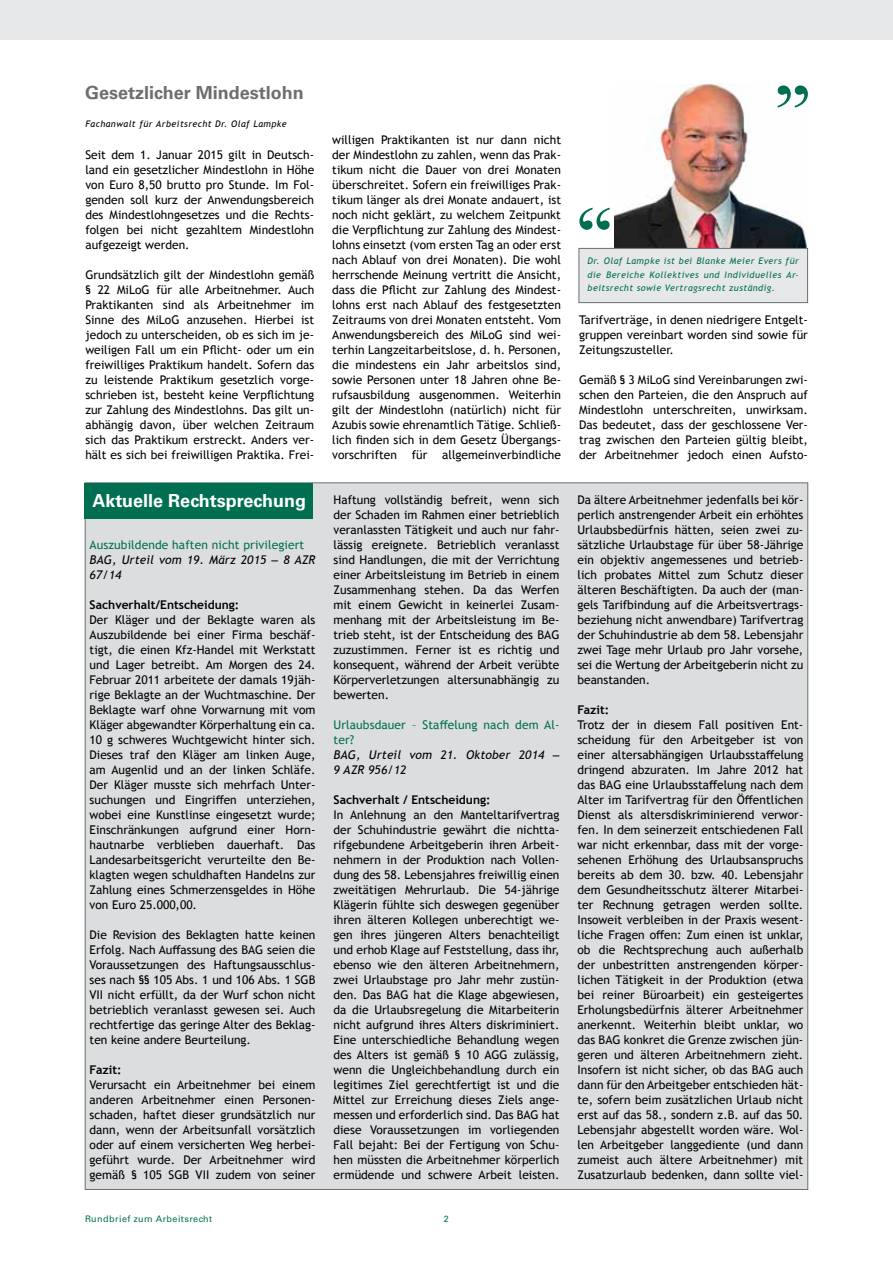
<style>
.page{position:relative;width:893px;height:1263px;background:#fff}
.page>*{position:absolute;margin:0;border:0;box-sizing:border-box;transform-origin:0 0}
.t1{font:700 18px "Univers LT";color:#6d6e71}
.t2{font:700 18px "Univers LT";color:#fff}
.t3{font:12px/15px "Trebuchet MS";color:#000;text-align:justify}
.t4{font:12px/15px "Trebuchet MS";letter-spacing:.01em;color:#006f51}
.t5{font:700 12px "Trebuchet MS";color:#000}
.t6{font:italic 9px/13.8px "Trebuchet MS";letter-spacing:.05em;color:#006f51;text-align:justify}
.t7{font:italic 9px "Trebuchet MS";letter-spacing:.05em;color:#000}
.t8{font:9px "Univers LT";letter-spacing:.05em;color:#006f51}
.s1{font-style:italic;color:#000}
.s2{font-family:"Arial";font-style:italic;color:#000}
</style>
<div class="page">
<div style="left:85px;top:483px;width:723px;height:706px;background:#dcddde"></div>
<div style="left:0;top:0;width:893px;height:40px;background:#e6e7e8"></div>
<div style="left:84px;top:483px;width:229px;height:35px;background:#006f51"></div>
<img style="left:614px;top:84px;width:194px;height:164px">
<div style="left:579px;top:248px;width:229px;height:55px;background:#e6e7e8"></div>
<div style="left:579px;top:248px;width:229px;height:55px;border:1px solid #6d6e71"></div>
<svg style="left:778px;top:85px;width:30px;height:23px"></svg>
<svg style="left:579px;top:208px;width:31px;height:22px"></svg>
<h1 class="t1" style="left:85px;top:82px;width:220px">Gesetzlicher Mindestlohn</h1>
<p class="t7" style="left:85px;top:118px;width:203px">Fachanwalt für Arbeitsrecht Dr. Olaf Lampke</p>
<p class="t3" style="left:85px;top:147px;width:230px">Seit dem 1. Januar 2015 gilt in Deutsch&shy;land ein gesetzlicher Mindestlohn in Höhe von Euro 8,50 brutto pro Stunde. Im Fol&shy;genden soll kurz der Anwendungsbereich des Mindestlohngesetzes und die Rechts&shy;folgen bei nicht gezahltem Mindestlohn aufgezeigt werden.</p>
<p class="t3" style="left:85px;top:267px;width:230px">Grundsätzlich gilt der Mindestlohn gemäß § 22 MiLoG für alle Arbeitnehmer. Auch Praktikanten sind als Arbeitnehmer im Sinne des MiLoG anzusehen. Hierbei ist jedoch zu unterscheiden, ob es sich im je&shy;weiligen Fall um ein Pflicht- oder um ein freiwilliges Praktikum handelt. Sofern das zu leistende Praktikum gesetzlich vorge&shy;schrieben ist, besteht keine Verpflichtung zur Zahlung des Mindestlohns. Das gilt un&shy;abhängig davon, über welchen Zeitraum sich das Praktikum erstreckt. Anders ver&shy;hält es sich bei freiwilligen Praktika. Frei-</p>
<h1 class="t2" style="left:93px;top:491px;width:215px">Aktuelle Rechtsprechung</h1>
<p class="t4" style="left:90px;top:537px;width:227px">Auszubildende haften nicht privilegiert<br><span class="s1">BAG, Urteil vom 19. März 2015</span> <span class="s2">–</span> <span class="s1">8 AZR<br>67/14</span></p>
<p class="t5" style="left:90px;top:597px;width:151px">Sachverhalt/Entscheidung:</p>
<p class="t3" style="left:90px;top:612px;width:227px">Der Kläger und der Beklagte waren als Auszubildende bei einer Firma beschäf&shy;tigt, die einen Kfz-Handel mit Werkstatt und Lager betreibt. Am Morgen des 24.<br>Februar 2011 arbeitete der damals 19jäh&shy;rige Beklagte an der Wuchtmaschine. Der Beklagte warf ohne Vorwarnung mit vom Kläger abgewandter Körperhaltung ein ca.<br>10 g schweres Wuchtgewicht hinter sich.<br>Dieses traf den Kläger am linken Auge, am Augenlid und an der linken Schläfe.<br>Der Kläger musste sich mehrfach Unter&shy;suchungen und Eingriffen unterziehen, wobei eine Kunstlinse eingesetzt wurde; Einschränkungen aufgrund einer Horn&shy;hautnarbe verblieben dauerhaft. Das Landesarbeitsgericht verurteilte den Be&shy;klagten wegen schuldhaften Handelns zur Zahlung eines Schmerzensgeldes in Höhe von Euro 25.000,00.</p>
<p class="t3" style="left:90px;top:927px;width:227px">Die Revision des Beklagten hatte keinen Erfolg. Nach Auffassung des BAG seien die Voraussetzungen des Haftungsausschlus&shy;ses nach §§ 105 Abs. 1 und 106 Abs. 1 SGB VII nicht erfüllt, da der Wurf schon nicht betrieblich veranlasst gewesen sei. Auch rechtfertige das geringe Alter des Beklag&shy;ten keine andere Beurteilung.</p>
<p class="t5" style="left:90px;top:1062px;width:33px">Fazit:</p>
<p class="t3" style="left:90px;top:1077px;width:227px">Verursacht ein Arbeitnehmer bei einem anderen Arbeitnehmer einen Personen&shy;schaden, haftet dieser grundsätzlich nur dann, wenn der Arbeitsunfall vorsätzlich oder auf einem versicherten Weg herbei&shy;geführt wurde. Der Arbeitnehmer wird gemäß § 105 SGB VII zudem von seiner</p>
<p class="t3" style="left:332px;top:132px;width:230px">willigen Praktikanten ist nur dann nicht der Mindestlohn zu zahlen, wenn das Prak&shy;tikum nicht die Dauer von drei Monaten überschreitet. Sofern ein freiwilliges Prak&shy;tikum länger als drei Monate andauert, ist noch nicht geklärt, zu welchem Zeitpunkt die Verpflichtung zur Zahlung des Mindest&shy;lohns einsetzt (vom ersten Tag an oder erst nach Ablauf von drei Monaten). Die wohl herrschende Meinung vertritt die Ansicht, dass die Pflicht zur Zahlung des Mindest&shy;lohns erst nach Ablauf des festgesetzten Zeitraums von drei Monaten entsteht. Vom Anwendungsbereich des MiLoG sind wei&shy;terhin Langzeitarbeitslose, d. h. Personen, die mindestens ein Jahr arbeitslos sind, sowie Personen unter 18 Jahren ohne Be&shy;rufsausbildung ausgenommen. Weiterhin gilt der Mindestlohn (natürlich) nicht für Azubis sowie ehrenamtlich Tätige. Schließ&shy;lich finden sich in dem Gesetz Übergangs&shy;vorschriften für allgemeinverbindliche</p>
<p class="t3" style="left:334px;top:492px;width:227px">Haftung vollständig befreit, wenn sich der Schaden im Rahmen einer betrieblich veranlassten Tätigkeit und auch nur fahr&shy;lässig ereignete. Betrieblich veranlasst sind Handlungen, die mit der Verrichtung einer Arbeitsleistung im Betrieb in einem Zusammenhang stehen. Da das Werfen mit einem Gewicht in keinerlei Zusam&shy;menhang mit der Arbeitsleistung im Be&shy;trieb steht, ist der Entscheidung des BAG zuzustimmen. Ferner ist es richtig und konsequent, während der Arbeit verübte Körperverletzungen altersunabhängig zu bewerten.</p>
<p class="t4" style="left:334px;top:717px;width:227px">Urlaubsdauer – Staffelung nach dem Al&shy;ter?<br><span class="s1">BAG, Urteil vom 21. Oktober 2014</span> <span class="s2">–<br></span><span class="s1">9 AZR 956/12</span></p>
<p class="t5" style="left:334px;top:792px;width:158px">Sachverhalt / Entscheidung:</p>
<p class="t3" style="left:334px;top:807px;width:227px">In Anlehnung an den Manteltarifvertrag der Schuhindustrie gewährt die nichtta&shy;rifgebundene Arbeitgeberin ihren Arbeit&shy;nehmern in der Produktion nach Vollen&shy;dung des 58. Lebensjahres freiwillig einen zweitätigen Mehrurlaub. Die 54-jährige Klägerin fühlte sich deswegen gegenüber ihren älteren Kollegen unberechtigt we&shy;gen ihres jüngeren Alters benachteiligt und erhob Klage auf Feststellung, dass ihr, ebenso wie den älteren Arbeitnehmern, zwei Urlaubstage pro Jahr mehr zustün&shy;den. Das BAG hat die Klage abgewiesen, da die Urlaubsregelung die Mitarbeiterin nicht aufgrund ihres Alters diskriminiert.<br>Eine unterschiedliche Behandlung wegen des Alters ist gemäß § 10 AGG zulässig, wenn die Ungleichbehandlung durch ein legitimes Ziel gerechtfertigt ist und die Mittel zur Erreichung dieses Ziels ange&shy;messen und erforderlich sind. Das BAG hat diese Voraussetzungen im vorliegenden Fall bejaht: Bei der Fertigung von Schu&shy;hen müssten die Arbeitnehmer körperlich ermüdende und schwere Arbeit leisten.</p>
<p class="t8" style="left:85px;top:1213px;width:129px">Rundbrief zum Arbeitsrecht</p>
<p class="t8" style="left:444px;top:1213px;width:7px">2</p>
<p class="t6" style="left:588px;top:254px;width:213px">Dr. Olaf Lampke ist bei Blanke Meier Evers für die Bereiche Kollektives und Individuelles Ar&shy;beitsrecht sowie Vertragsrecht zuständig.</p>
<p class="t3" style="left:579px;top:312px;width:230px">Tarifverträge, in denen niedrigere Entgelt&shy;gruppen vereinbart worden sind sowie für Zeitungszusteller.</p>
<p class="t3" style="left:579px;top:372px;width:230px">Gemäß § 3 MiLoG sind Vereinbarungen zwi&shy;schen den Parteien, die den Anspruch auf Mindestlohn unterschreiten, unwirksam.<br>Das bedeutet, dass der geschlossene Ver&shy;trag zwischen den Parteien gültig bleibt, der Arbeitnehmer jedoch einen Aufsto-</p>
<p class="t3" style="left:577px;top:492px;width:227px">Da ältere Arbeitnehmer jedenfalls bei kör&shy;perlich anstrengender Arbeit ein erhöhtes Urlaubsbedürfnis hätten, seien zwei zu&shy;sätzliche Urlaubstage für über 58-Jährige ein objektiv angemessenes und betrieb&shy;lich probates Mittel zum Schutz dieser älteren Beschäftigten. Da auch der (man&shy;gels Tarifbindung auf die Arbeitsvertrags&shy;beziehung nicht anwendbare) Tarifvertrag der Schuhindustrie ab dem 58. Lebensjahr zwei Tage mehr Urlaub pro Jahr vorsehe, sei die Wertung der Arbeitgeberin nicht zu beanstanden.</p>
<p class="t5" style="left:577px;top:702px;width:33px">Fazit:</p>
<p class="t3" style="left:577px;top:717px;width:227px">Trotz der in diesem Fall positiven Ent&shy;scheidung für den Arbeitgeber ist von einer altersabhängigen Urlaubsstaffelung dringend abzuraten. Im Jahre 2012 hat das BAG eine Urlaubsstaffelung nach dem Alter im Tarifvertrag für den Öffentlichen Dienst als altersdiskriminierend verwor&shy;fen. In dem seinerzeit entschiedenen Fall war nicht erkennbar, dass mit der vorge&shy;sehenen Erhöhung des Urlaubsanspruchs bereits ab dem 30. bzw. 40. Lebensjahr dem Gesundheitsschutz älterer Mitarbei&shy;ter Rechnung getragen werden sollte.<br>Insoweit verbleiben in der Praxis wesent&shy;liche Fragen offen: Zum einen ist unklar, ob die Rechtsprechung auch außerhalb der unbestritten anstrengenden körper&shy;lichen Tätigkeit in der Produktion (etwa bei reiner Büroarbeit) ein gesteigertes Erholungsbedürfnis älterer Arbeitnehmer anerkennt. Weiterhin bleibt unklar, wo das BAG konkret die Grenze zwischen jün&shy;geren und älteren Arbeitnehmern zieht.<br>Insofern ist nicht sicher, ob das BAG auch dann für den Arbeitgeber entschieden hät&shy;te, sofern beim zusätzlichen Urlaub nicht erst auf das 58., sondern z.B. auf das 50.<br>Lebensjahr abgestellt worden wäre. Wol&shy;len Arbeitgeber langgediente (und dann zumeist auch ältere Arbeitnehmer) mit Zusatzurlaub bedenken, dann sollte viel-</p>
</div>
